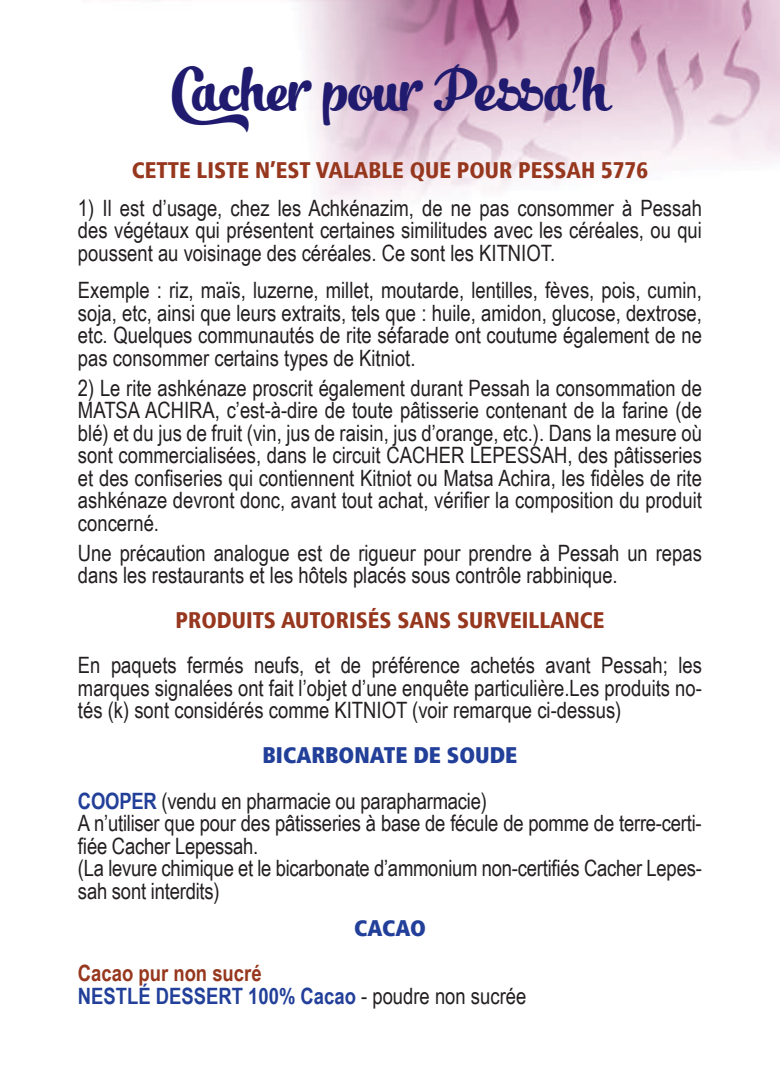
<style>
.page{position:relative;width:780px;height:1085px;background:#fff}
.page>*{position:absolute;margin:0;border:0;box-sizing:border-box;transform-origin:0 0}
.t1{font:45px "UVF Slim Tony";color:#201b6f}
.t2{font:22.5px/22.5px "Arial Narrow";color:#231f20;text-align:justify}
.t3{font:900 condensed 22.5px "Frutiger 77";color:#96371e}
.t4{font:700 22.5px/22.5px "Arial Narrow";color:#223f99}
.t5{font:22.5px "Frutiger 87 Cond Extra Blk";color:#223f99}
.s1{font-weight:700;color:#223f99}
.s2{color:#96371e}
.s3{font-weight:400;color:#231f20}
</style>
<div class="page">
<img style="left:151px;top:0;width:629px;height:201px">
<h1 class="t1" style="left:172px;top:69px;width:437px">Cacher pour Pessa’h</h1>
<p class="t3" style="left:132px;top:157px;width:517px">CETTE LISTE N’EST VALABLE QUE POUR PESSAH 5776</p>
<p class="t2" style="left:78px;top:195px;width:625px">1) Il est d’usage, chez les Achkénazim, de ne pas consommer à Pessah des végétaux qui présentent certaines similitudes avec les céréales, ou qui poussent au voisinage des céréales. Ce sont les KITNIOT.</p>
<p class="t2" style="left:78px;top:278px;width:625px">Exemple : riz, maïs, luzerne, millet, moutarde, lentilles, fèves, pois, cumin, soja, etc, ainsi que leurs extraits, tels que : huile, amidon, glucose, dextrose, etc. Quelques communautés de rite séfarade ont coutume également de ne pas consommer certains types de Kitniot.</p>
<p class="t2" style="left:78px;top:375px;width:625px">2) Le rite ashkénaze proscrit également durant Pessah la consommation de MATSA ACHIRA, c’est-à-dire de toute pâtisserie contenant de la farine (de blé) et du jus de fruit (vin, jus de raisin, jus d’orange, etc.). Dans la mesure où sont commercialisées, dans le circuit CACHER LEPESSAH, des pâtisseries et des confiseries qui contiennent Kitniot ou Matsa Achira, les fidèles de rite ashkénaze devront donc, avant tout achat, vérifier la composition du produit concerné.</p>
<p class="t2" style="left:78px;top:540px;width:625px">Une précaution analogue est de rigueur pour prendre à Pessah un repas dans les restaurants et les hôtels placés sous contrôle rabbinique.</p>
<p class="t3" style="left:175px;top:607px;width:430px">PRODUITS AUTORISÉS SANS SURVEILLANCE</p>
<p class="t2" style="left:78px;top:653px;width:625px">En paquets fermés neufs, et de préférence achetés avant Pessah; les marques signalées ont fait l’objet d’une enquête particulière.Les produits no&shy;tés (k) sont considérés comme KITNIOT (voir remarque ci-dessus)</p>
<p class="t5" style="left:262px;top:741px;width:256px">BICARBONATE DE SOUDE</p>
<p class="t2" style="left:78px;top:788px;width:625px;text-align:left"><span class="s1">COOPER</span> (vendu en pharmacie ou parapharmacie)<br>A n’utiliser que pour des pâtisseries à base de fécule de pomme de terre-certi&shy;fiée Cacher Lepessah.<br>(La levure chimique et le bicarbonate d’ammonium non-certifiés Cacher Lepes&shy;sah sont interdits)</p>
<p class="t5" style="left:354px;top:914px;width:73px">CACAO</p>
<p class="t4" style="left:78px;top:960px;width:450px"><span class="s2">Cacao pur non sucré<br></span>NESTLÉ DESSERT 100% Cacao <span class="s3">- poudre non sucrée</span></p>
</div>
